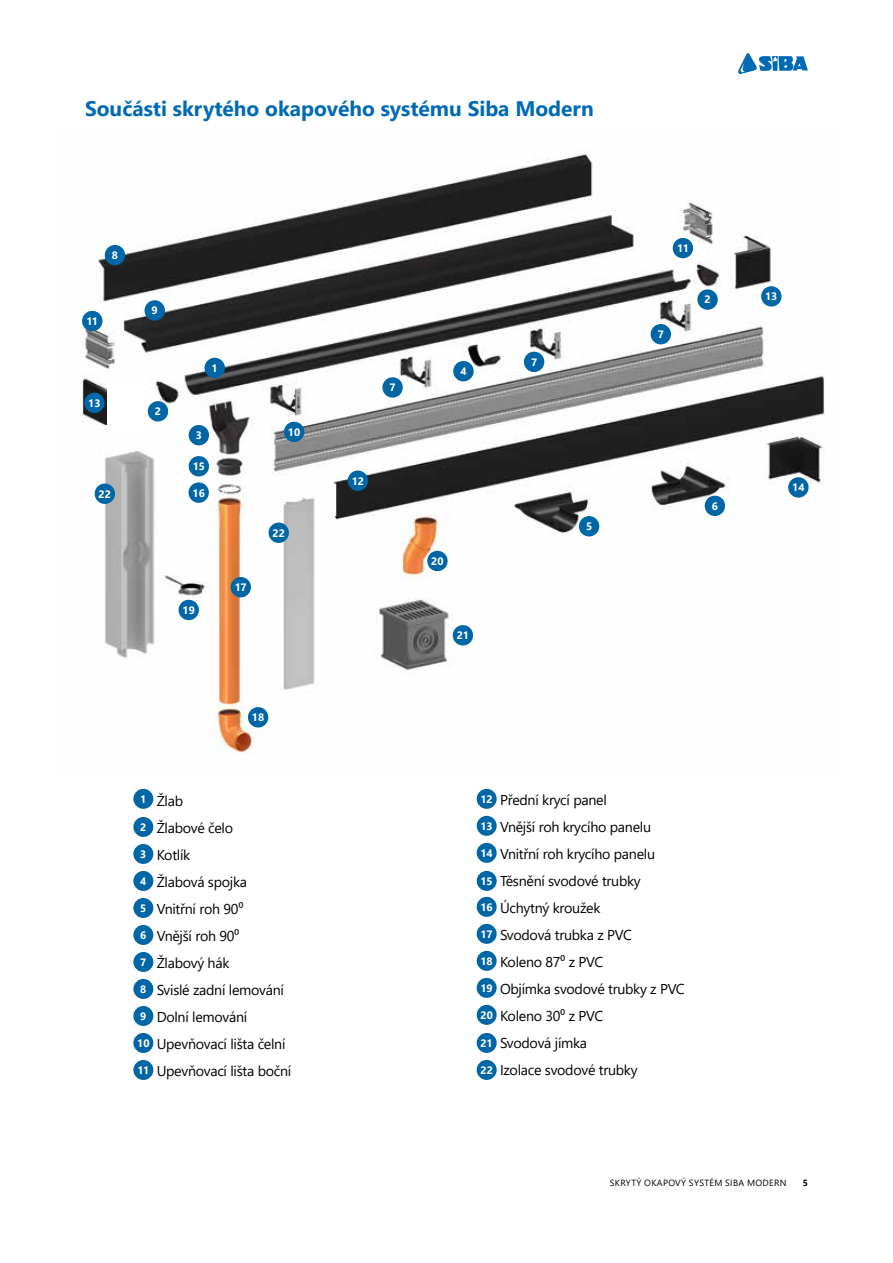
<style>
.page{position:relative;width:893px;height:1263px;background:#fff}
.page>*{position:absolute;margin:0;border:0;box-sizing:border-box;transform-origin:0 0}
.t1{font:700 21px "Segoe UI";color:#006ab4}
.t2{font:14.25px/27px "Segoe UI";letter-spacing:-.02em;color:#000}
.t3{font:700 10.65px "Segoe UI";letter-spacing:-.005em;color:#fff}
.t4{font:9px "Segoe UI";letter-spacing:.035em;color:#000}
.t5{font:700 9px "Segoe UI";color:#000}
.s1{font-weight:700;font-size:10.65px;color:#fff}
</style>
<div class="page">
<svg style="left:738px;top:53px;width:70px;height:21px"></svg>
<div style="left:133px;top:789px;width:20px;height:20px;background:#0066a6;border-radius:50%"></div>
<div style="left:133px;top:817px;width:20px;height:20px;background:#0066a6;border-radius:50%"></div>
<div style="left:133px;top:844px;width:20px;height:20px;background:#0066a6;border-radius:50%"></div>
<div style="left:133px;top:871px;width:20px;height:20px;background:#0066a6;border-radius:50%"></div>
<div style="left:133px;top:898px;width:20px;height:20px;background:#0066a6;border-radius:50%"></div>
<div style="left:133px;top:925px;width:20px;height:20px;background:#0066a6;border-radius:50%"></div>
<div style="left:133px;top:952px;width:20px;height:20px;background:#0066a6;border-radius:50%"></div>
<div style="left:133px;top:979px;width:20px;height:20px;background:#0066a6;border-radius:50%"></div>
<div style="left:133px;top:1006px;width:20px;height:20px;background:#0066a6;border-radius:50%"></div>
<div style="left:133px;top:1033px;width:20px;height:20px;background:#0066a6;border-radius:50%"></div>
<div style="left:133px;top:1060px;width:20px;height:20px;background:#0066a6;border-radius:50%"></div>
<div style="left:477px;top:789px;width:20px;height:20px;background:#0066a6;border-radius:50%"></div>
<div style="left:477px;top:816px;width:20px;height:20px;background:#0066a6;border-radius:50%"></div>
<div style="left:477px;top:843px;width:20px;height:20px;background:#0066a6;border-radius:50%"></div>
<div style="left:477px;top:871px;width:20px;height:20px;background:#0066a6;border-radius:50%"></div>
<div style="left:477px;top:897px;width:20px;height:20px;background:#0066a6;border-radius:50%"></div>
<div style="left:477px;top:924px;width:20px;height:20px;background:#0066a6;border-radius:50%"></div>
<div style="left:477px;top:951px;width:20px;height:20px;background:#0066a6;border-radius:50%"></div>
<div style="left:477px;top:978px;width:20px;height:20px;background:#0066a6;border-radius:50%"></div>
<div style="left:477px;top:1005px;width:20px;height:20px;background:#0066a6;border-radius:50%"></div>
<div style="left:477px;top:1033px;width:20px;height:20px;background:#0066a6;border-radius:50%"></div>
<div style="left:477px;top:1060px;width:20px;height:20px;background:#0066a6;border-radius:50%"></div>
<img style="left:82px;top:154px;width:743px;height:600px">
<div style="left:348px;top:470px;width:20px;height:21px;background:#0066a6;border-radius:50%"></div>
<div style="left:148px;top:401px;width:20px;height:20px;background:#0066a6;border-radius:50%"></div>
<div style="left:95px;top:483px;width:20px;height:21px;background:#0066a6;border-radius:50%"></div>
<div style="left:231px;top:577px;width:20px;height:20px;background:#0066a6;border-radius:50%"></div>
<div style="left:248px;top:707px;width:20px;height:20px;background:#0066a6;border-radius:50%"></div>
<div style="left:427px;top:551px;width:21px;height:20px;background:#0066a6;border-radius:50%"></div>
<div style="left:453px;top:625px;width:20px;height:20px;background:#0066a6;border-radius:50%"></div>
<div style="left:189px;top:456px;width:20px;height:20px;background:#0066a6;border-radius:50%"></div>
<div style="left:284px;top:422px;width:20px;height:20px;background:#0066a6;border-radius:50%"></div>
<div style="left:382px;top:377px;width:21px;height:21px;background:#0066a6;border-radius:50%"></div>
<div style="left:82px;top:311px;width:20px;height:20px;background:#0066a6;border-radius:50%"></div>
<div style="left:105px;top:245px;width:20px;height:20px;background:#0066a6;border-radius:50%"></div>
<div style="left:453px;top:361px;width:21px;height:20px;background:#0066a6;border-radius:50%"></div>
<div style="left:205px;top:358px;width:20px;height:20px;background:#0066a6;border-radius:50%"></div>
<div style="left:145px;top:300px;width:20px;height:21px;background:#0066a6;border-radius:50%"></div>
<div style="left:579px;top:516px;width:20px;height:20px;background:#0066a6;border-radius:50%"></div>
<div style="left:705px;top:496px;width:20px;height:20px;background:#0066a6;border-radius:50%"></div>
<div style="left:788px;top:477px;width:21px;height:21px;background:#0066a6;border-radius:50%"></div>
<div style="left:189px;top:425px;width:20px;height:20px;background:#0066a6;border-radius:50%"></div>
<div style="left:179px;top:600px;width:20px;height:20px;background:#0066a6;border-radius:50%"></div>
<div style="left:188px;top:482px;width:21px;height:21px;background:#0066a6;border-radius:50%"></div>
<div style="left:84px;top:393px;width:21px;height:20px;background:#0066a6;border-radius:50%"></div>
<div style="left:269px;top:523px;width:20px;height:20px;background:#0066a6;border-radius:50%"></div>
<div style="left:108px;top:380px;width:39px;height:49px;background:#fff"></div>
<div style="left:697px;top:289px;width:21px;height:21px;background:#0066a6;border-radius:50%"></div>
<div style="left:524px;top:352px;width:20px;height:20px;background:#0066a6;border-radius:50%"></div>
<div style="left:651px;top:324px;width:20px;height:20px;background:#0066a6;border-radius:50%"></div>
<div style="left:761px;top:286px;width:20px;height:21px;background:#0066a6;border-radius:50%"></div>
<div style="left:673px;top:238px;width:20px;height:20px;background:#0066a6;border-radius:50%"></div>
<h1 class="t1" style="left:85px;top:89px;width:510px">Součásti skrytého okapového systému Siba Modern</h1>
<p class="t3" style="left:112px;top:245px;width:8px">8</p>
<p class="t3" style="left:86px;top:311px;width:13px">11</p>
<p class="t3" style="left:88px;top:393px;width:14px">13</p>
<p class="t3" style="left:99px;top:484px;width:14px">22</p>
<p class="t3" style="left:152px;top:301px;width:8px">9</p>
<p class="t3" style="left:155px;top:401px;width:8px">2</p>
<p class="t3" style="left:212px;top:358px;width:8px">1</p>
<p class="t3" style="left:196px;top:425px;width:8px">3</p>
<p class="t3" style="left:193px;top:456px;width:14px">15</p>
<p class="t3" style="left:193px;top:483px;width:14px">16</p>
<p class="t3" style="left:183px;top:600px;width:14px">19</p>
<p class="t3" style="left:235px;top:577px;width:14px">17</p>
<p class="t3" style="left:288px;top:422px;width:14px">10</p>
<p class="t3" style="left:272px;top:523px;width:14px">22</p>
<p class="t3" style="left:389px;top:378px;width:8px">7</p>
<p class="t3" style="left:352px;top:471px;width:14px">12</p>
<p class="t3" style="left:460px;top:361px;width:8px">4</p>
<p class="t3" style="left:431px;top:551px;width:14px">20</p>
<p class="t3" style="left:457px;top:625px;width:14px">21</p>
<p class="t3" style="left:531px;top:352px;width:8px">7</p>
<p class="t3" style="left:586px;top:516px;width:8px">5</p>
<p class="t3" style="left:677px;top:238px;width:13px">11</p>
<p class="t3" style="left:658px;top:324px;width:8px">7</p>
<p class="t3" style="left:704px;top:290px;width:8px">2</p>
<p class="t3" style="left:712px;top:496px;width:8px">6</p>
<p class="t3" style="left:252px;top:707px;width:14px">18</p>
<p class="t2" style="left:137px;top:786px;width:156px"><sup>1</sup> Žlab<br><span class="s1">2</span> Žlabové čelo<br><span class="s1">3</span> Kotlík<br><span class="s1">4</span> Žlabová spojka<br><span class="s1">5</span> Vnitřní roh 90⁰<br><span class="s1">6</span> Vnější roh 90⁰<br><span class="s1">7</span> Žlabový hák<br><span class="s1">8</span> Svislé zadní lemování<br><span class="s1">9</span> Dolní lemování<br><span class="s1">10</span> Upevňovací lišta čelní<br><span class="s1">11</span> Upevňovací lišta boční</p>
<p class="t2" style="left:480px;top:785px;width:206px"><span class="s1">12</span> Přední krycí panel<br><span class="s1">13</span> Vnější roh krycího panelu<br><span class="s1">14</span> Vnitřní roh krycího panelu<br><span class="s1">15</span> Těsnění svodové trubky<br><span class="s1">16</span> Úchytný kroužek<br><span class="s1">17</span> Svodová trubka z PVC<br><span class="s1">18</span> Koleno 87⁰ z PVC<br><span class="s1">19</span> Objímka svodové trubky z PVC<br><span class="s1">20</span> Koleno 30⁰ z PVC<br><span class="s1">21</span> Svodová jímka<br><span class="s1">22</span> Izolace svodové trubky</p>
<p class="t3" style="left:765px;top:286px;width:14px">13</p>
<p class="t3" style="left:792px;top:477px;width:14px">14</p>
<p class="t4" style="left:610px;top:1175px;width:178px">SKRYTÝ OKAPOVÝ SYSTÉM SIBA MODERN</p>
<p class="t5" style="left:803px;top:1175px;width:7px">5</p>
</div>
